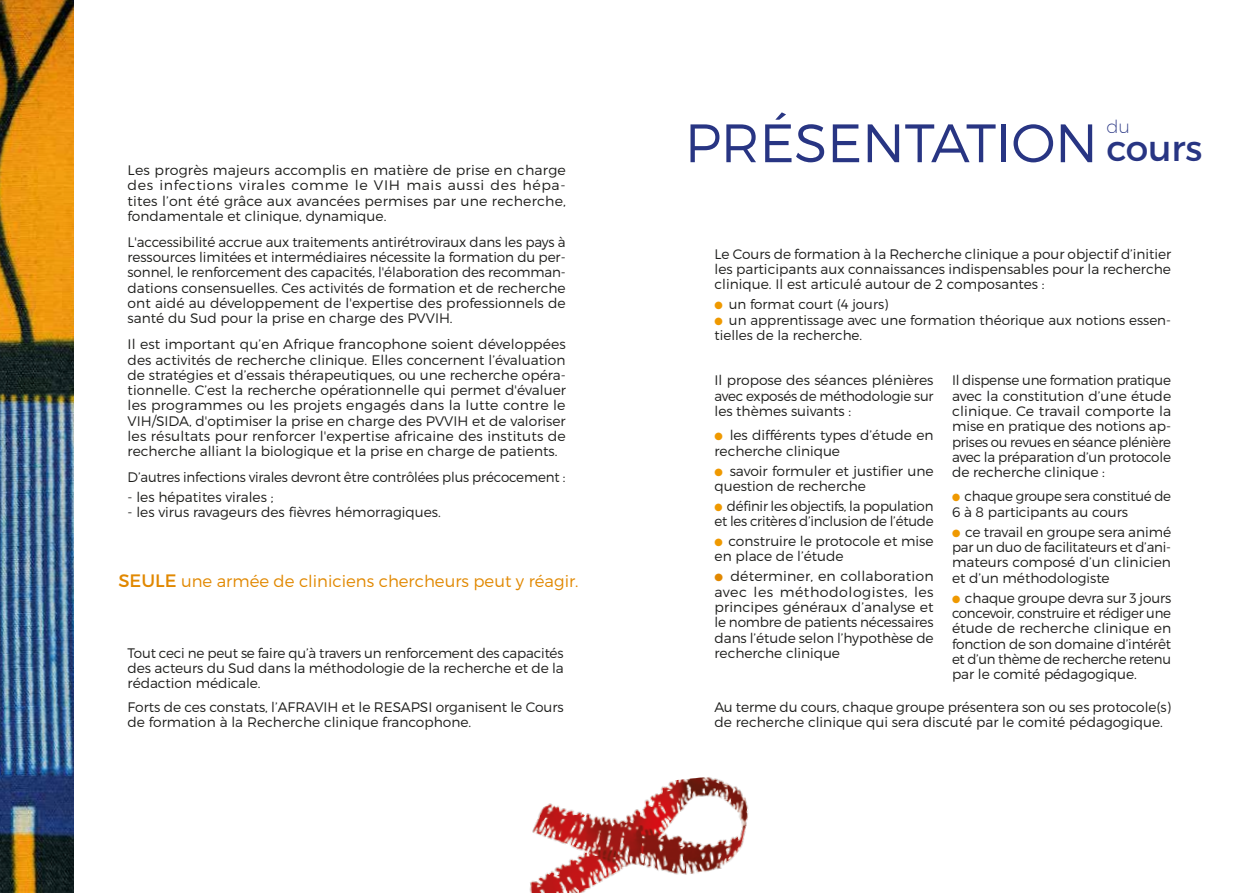
<style>
.page{position:relative;width:1259px;height:893px;background:#fff}
.page>*{position:absolute;margin:0;border:0;box-sizing:border-box;transform-origin:0 0}
.t1{font:300 54px "Montserrat";letter-spacing:-.005em;color:#283583}
.t2{font:36px "Montserrat";letter-spacing:-.005em;color:#283583}
.t3{font:200 18px "Montserrat";color:#283583}
.t4{font:300 16.5px "Montserrat";color:#e18800}
.t5{font:300 13.8px/15.3px "Montserrat";letter-spacing:-.005em;color:#1d1d1b;text-align:justify}
.t6{font:300 13.5px/15.3px "Montserrat";color:#1d1d1b}
.s1{font-weight:400;font-size:18px}
.s2{color:#ef9900}
.s3{color:#e18800}
</style>
<div class="page">
<img style="left:0;top:0;width:74px;height:893px">
<img style="left:529px;top:777px;width:220px;height:116px">
<p class="t5" style="left:128px;top:162px;width:440px">Les progrès majeurs accomplis en matière de prise en charge des infections virales comme le VIH mais aussi des hépa&shy;tites l’ont été grâce aux avancées permises par une recherche, fondamentale et clinique, dynamique.</p>
<p class="t5" style="left:128px;top:234px;width:440px">L'accessibilité accrue aux traitements antirétroviraux dans les pays à ressources limitées et intermédiaires nécessite la formation du per&shy;sonnel, le renforcement des capacités, l'élaboration des recomman&shy;dations consensuelles. Ces activités de formation et de recherche ont aidé au développement de l'expertise des professionnels de santé du Sud pour la prise en charge des PVVIH.</p>
<p class="t5" style="left:128px;top:336px;width:440px">Il est important qu’en Afrique francophone soient développées des activités de recherche clinique. Elles concernent l’évaluation de stratégies et d’essais thérapeutiques, ou une recherche opéra&shy;tionnelle. C’est la recherche opérationnelle qui permet d'évaluer les programmes ou les projets engagés dans la lutte contre le VIH/SIDA, d'optimiser la prise en charge des PVVIH et de valoriser les résultats pour renforcer l'expertise africaine des instituts de recherche alliant la biologique et la prise en charge de patients.</p>
<p class="t5" style="left:128px;top:469px;width:439px">D’autres infections virales devront être contrôlées plus précocement :</p>
<p class="t5" style="left:128px;top:489px;width:147px">- les hépatites virales ;</p>
<p class="t5" style="left:128px;top:504px;width:315px">- les virus ravageurs des fièvres hémorragiques.</p>
<p class="t4" style="left:118px;top:571px;width:461px"><span class="s1">SEULE</span> une armée de cliniciens chercheurs peut y réagir.</p>
<p class="t5" style="left:128px;top:645px;width:438px">Tout ceci ne peut se faire qu’à travers un renforcement des capacités des acteurs du Sud dans la méthodologie de la recherche et de la rédaction médicale.</p>
<p class="t5" style="left:128px;top:699px;width:437px">Forts de ces constats, l’AFRAVIH et le RESAPSI organisent le Cours de formation à la Recherche clinique francophone.</p>
<h1 class="t1" style="left:685px;top:110px;width:415px">PRÉSENTATION</h1>
<h3 class="t3" style="left:1106px;top:115px;width:25px">du</h3>
<h2 class="t2" style="left:1106px;top:127px;width:97px">cours</h2>
<p class="t5" style="left:714px;top:246px;width:458px">Le Cours de formation à la Recherche clinique a pour objectif d’initier les participants aux connaissances indispensables pour la recherche clinique. Il est articulé autour de 2 composantes :</p>
<p class="t6" style="left:714px;top:297px;width:175px"><span class="s2">●</span> un format court (4 jours)</p>
<p class="t6" style="left:714px;top:312px;width:458px"><span class="s2">●</span> un apprentissage avec une formation théorique aux notions essen&shy;tielles de la recherche.</p>
<p class="t5" style="left:714px;top:373px;width:220px">Il propose des séances plénières avec exposés de méthodologie sur les thèmes suivants :</p>
<p class="t5" style="left:714px;top:427px;width:220px"><span class="s2">●</span> les différents types d’étude en recherche clinique</p>
<p class="t5" style="left:714px;top:463px;width:221px"><span class="s2">●</span> savoir formuler et justifier une question de recherche</p>
<p class="t5" style="left:714px;top:498px;width:220px"><span class="s2">●</span> définir les objectifs, la population et les critères d’inclusion de l’étude</p>
<p class="t5" style="left:714px;top:533px;width:220px"><span class="s2">●</span> construire le protocole et mise en place de l’étude</p>
<p class="t5" style="left:714px;top:569px;width:221px"><span class="s3">●</span> déterminer, en collaboration avec les méthodologistes, les principes généraux d’analyse et le nombre de patients nécessaires dans l’étude selon l’hypothèse de recherche clinique</p>
<p class="t5" style="left:952px;top:373px;width:221px">Il dispense une formation pratique avec la constitution d’une étude clinique. Ce travail comporte la mise en pratique des notions ap&shy;prises ou revues en séance plénière avec la préparation d’un protocole de recherche clinique :</p>
<p class="t5" style="left:952px;top:489px;width:221px"><span class="s2">●</span> chaque groupe sera constitué de<br>6 à 8 participants au cours</p>
<p class="t5" style="left:952px;top:524px;width:221px"><span class="s2">●</span> ce travail en groupe sera animé par un duo de facilitateurs et d’ani&shy;mateurs composé d’un clinicien et d’un méthodologiste</p>
<p class="t5" style="left:952px;top:590px;width:221px"><span class="s2">●</span> chaque groupe devra sur 3 jours concevoir, construire et rédiger une étude de recherche clinique en fonction de son domaine d’intérêt et d’un thème de recherche retenu par le comité pédagogique.</p>
<p class="t5" style="left:714px;top:699px;width:458px">Au terme du cours, chaque groupe présentera son ou ses protocole(s) de recherche clinique qui sera discuté par le comité pédagogique.</p>
</div>
